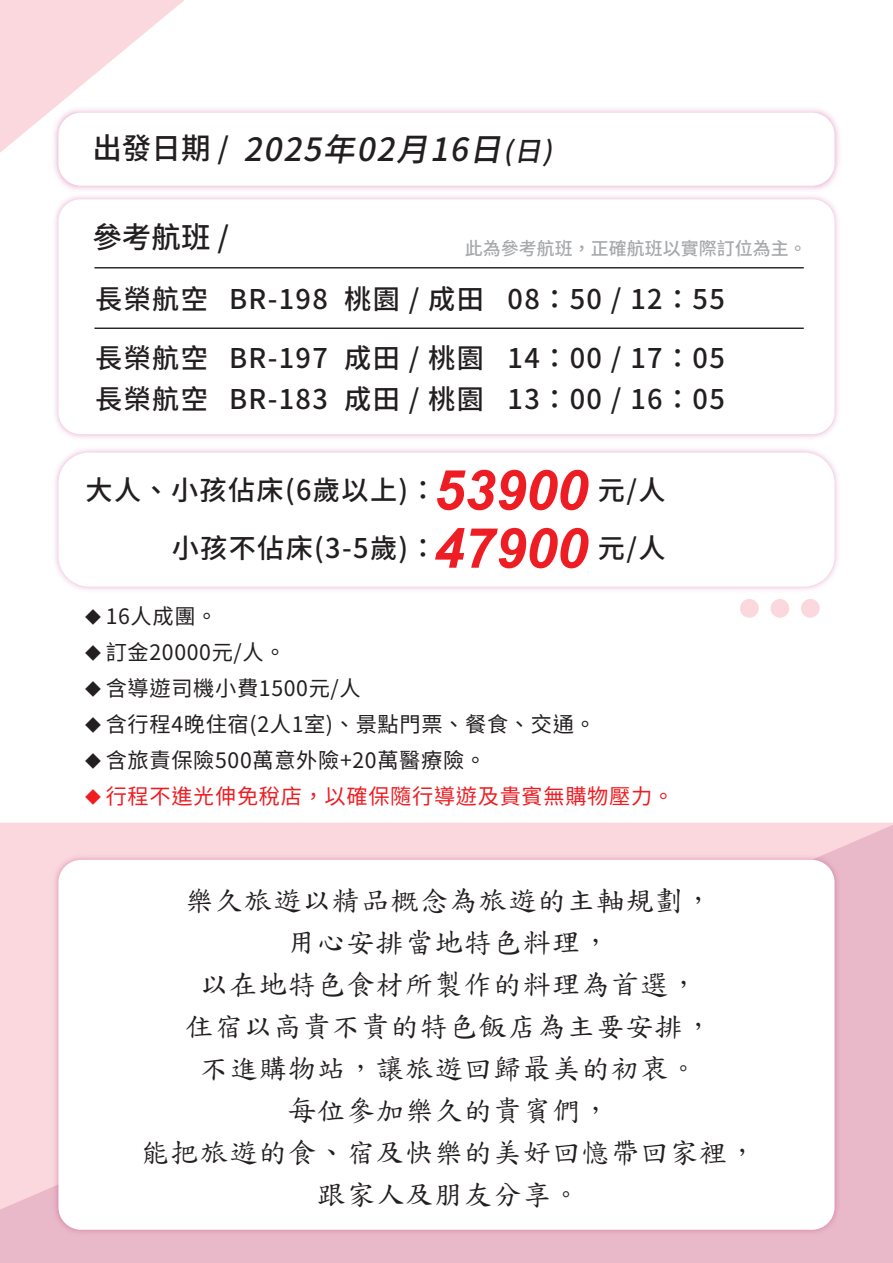
<style>
.page{position:relative;width:893px;height:1263px;background:#fff}
.page>*{position:absolute;margin:0;border:0;box-sizing:border-box;transform-origin:0 0}
.t1{font:italic 500 31.95px "Noto Sans CJ Ktc";color:#231f20}
.t2{font:500 29.55px "Noto Sans CJ Ktc";color:#231f20}
.t3{font:28.5px/42px "DF Kai Shu SB Estd BF";letter-spacing:.03em;color:#231f20;text-align:center}
.t4{font:500 27.15px/59.1px "Noto Sans CJ Ktc";letter-spacing:.05em;color:#231f20}
.t5{font:21.3px "Noto Sans CJ Ktc";letter-spacing:.03em;color:#231f20}
.t6{font:21.3px "Noto Sans CJ Ktc";letter-spacing:.03em;color:#ee1d23}
.t7{font:500 18px "Noto Sans CJ Ktc";color:#a8a9ad}
.s1{font-size:27.15px}
.s2{font-family:"Arial";font-weight:700;font-style:italic;font-size:55.5px;color:#ee1d23}
.s3{font-size:15.9px}
</style>
<div class="page">
<svg style="left:0;top:825px;width:893px;height:438px;background:#f1c7d3"></svg>
<img style="left:54px;top:109px;width:785px;height:81px">
<div style="left:58px;top:113px;width:776px;height:73px;background:#fff;border-radius:22px"></div>
<img style="left:55px;top:196px;width:783px;height:394px">
<div style="left:58px;top:453px;width:776px;height:134px;background:#fff;border-radius:30px"></div>
<div style="left:58px;top:199px;width:776px;height:235px;background:#fff;border-radius:22px"></div>
<hr style="left:94px;top:267px;width:710px;height:1px;background:#231f20">
<hr style="left:94px;top:328px;width:710px;height:1px;background:#231f20">
<img style="left:50px;top:851px;width:794px;height:388px">
<div style="left:58px;top:860px;width:776px;height:370px;background:#fff;border-radius:22px"></div>
<svg style="left:0;top:0;width:194px;height:155px"></svg>
<div style="left:770px;top:599px;width:19px;height:19px;background:#fad4db;border-radius:50%"></div>
<div style="left:801px;top:599px;width:19px;height:19px;background:#fad4db;border-radius:50%"></div>
<div style="left:740px;top:599px;width:19px;height:19px;background:#fad4db;border-radius:50%"></div>
<p class="t2" style="left:92px;top:131px;width:138px">出發日期 /</p>
<p class="t1" style="left:243px;top:132px;width:324px">2025年02月16日<span class="s1">(日)</span></p>
<p class="t2" style="left:92px;top:221px;width:138px">參考航班 /</p>
<p class="t7" style="left:465px;top:239px;width:343px">此為參考航班，正確航班以實際訂位為主。</p>
<p class="t4" style="left:95px;top:270px;width:631px">長榮航空 BR-198 桃園 / 成田 08：50 / 12：55長榮航空 BR-197 成田 / 桃園 14：00 / 17：05</p>
<p class="t4" style="left:95px;top:370px;width:631px">長榮航空 BR-183 成田 / 桃園 13：00 / 16：05</p>
<p class="t4" style="left:85px;top:462px;width:582px;line-height:58.1px;text-align:right">大人、小孩佔床(6歲以上)：<span class="s2">53900</span> 元/人小孩不佔床(3-5歲)：<span class="s2">47900</span> 元/人</p>
<p class="t5" style="left:85px;top:604px;width:134px"><span class="s3">◆</span> 16人成團。</p>
<p class="t5" style="left:85px;top:640px;width:202px"><span class="s3">◆</span> 訂金20000元/人。</p>
<p class="t5" style="left:85px;top:676px;width:277px"><span class="s3">◆</span> 含導遊司機小費1500元/人</p>
<p class="t5" style="left:85px;top:712px;width:512px"><span class="s3">◆</span> 含行程4晚住宿(2人1室)、景點門票、餐食、交通。</p>
<p class="t5" style="left:85px;top:748px;width:402px"><span class="s3">◆</span> 含旅責保險500萬意外險+20萬醫療險。</p>
<p class="t6" style="left:85px;top:784px;width:590px"><span class="s3">◆</span> 行程不進光伸免稅店，以確保隨行導遊及貴賓無購物壓力。</p>
<p class="t3" style="left:141px;top:879px;width:617px">樂久旅遊以精品概念為旅遊的主軸規劃，<br>用心安排當地特色料理，<br>以在地特色食材所製作的料理為首選，<br>住宿以高貴不貴的特色飯店為主要安排，<br>不進購物站，讓旅遊回歸最美的初衷。<br>每位參加樂久的貴賓們，<br>能把旅遊的食、宿及快樂的美好回憶帶回家裡，跟家人及朋友分享。</p>
</div>
